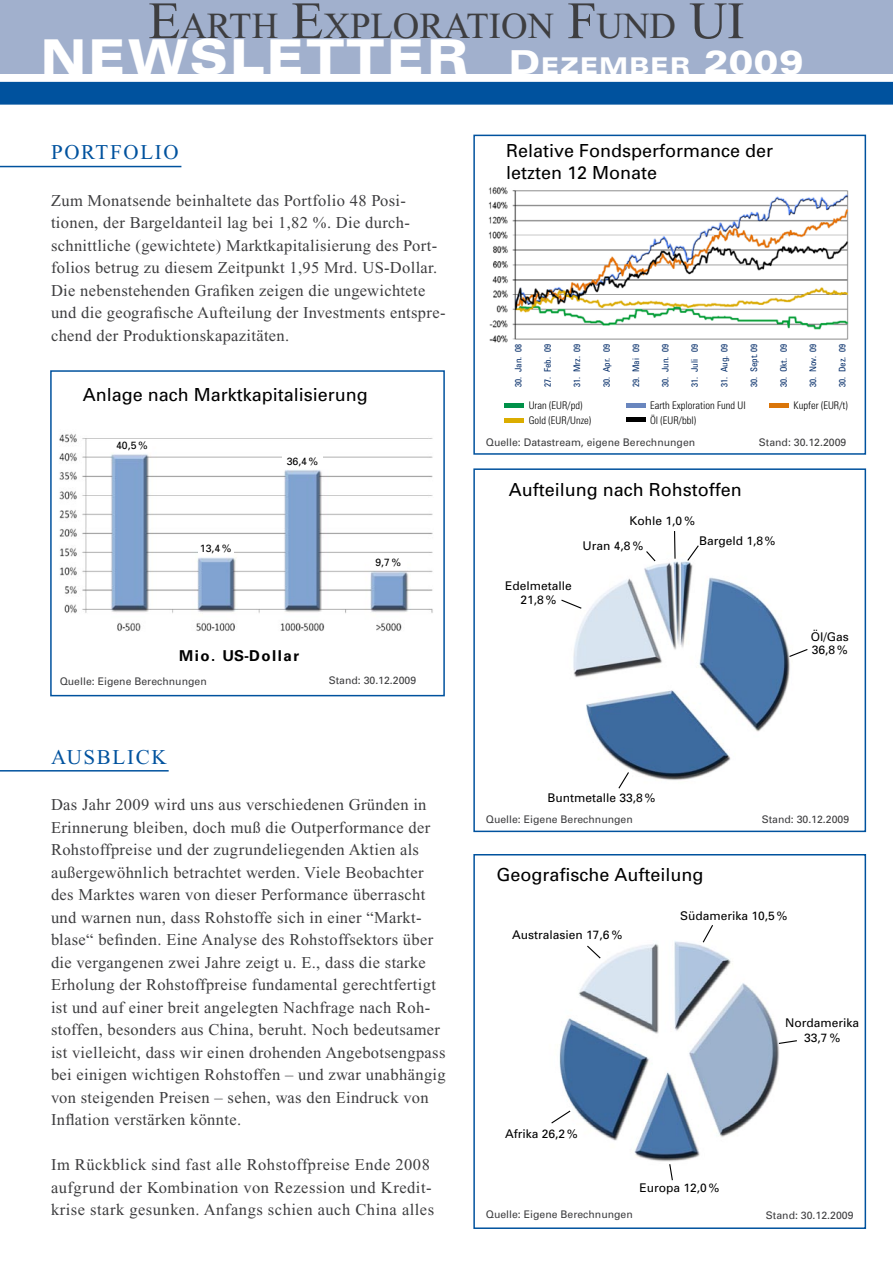
<style>
.page{position:relative;width:893px;height:1263px;background:#fff}
.page>*{position:absolute;margin:0;border:0;box-sizing:border-box;transform-origin:0 0}
.t1{font:900 expanded 48px "Univers";letter-spacing:.02em;color:#fff}
.t2{font:36.75px "Times New Roman";color:#3e3e40}
.t3{font:21px "Times New Roman";letter-spacing:.08em;color:#00529e}
.t4{font:18px/21.6px "Univers";color:#000}
.t5{font:16.5px/22.5px "Times New Roman";letter-spacing:.02em;color:#3e3e40}
.t6{font:700 15px "Univers";letter-spacing:.1em;color:#000}
.t7{font:12px/13.5px "Univers";color:#000;text-align:center}
.t8{font:10.5px "Univers";color:#3e3e40}
.t9{font:300 condensed 10.5px/15px "Univers";color:#000}
.t10{font:10.5px "Univers";color:#000}
.t11{font:condensed 9px "Univers";color:#002a67}
.s1{font-size:52.5px}
.s2{font-size:33px}
.s3{font-size:23.1px}
</style>
<div class="page">
<div style="left:0;top:0;width:893px;height:73px;background:#a1b0cd"></div>
<div style="left:0;top:82px;width:893px;height:23px;background:#00529e"></div>
<img style="left:488px;top:187px;width:361px;height:221px">
<div style="left:473px;top:135px;width:393px;height:320px;border:2px solid #00529e"></div>
<svg style="left:505px;top:187px;width:271px;height:8px"></svg>
<img style="left:59px;top:433px;width:374px;height:198px">
<div style="left:50px;top:370px;width:395px;height:326px;border:2px solid #00529e"></div>
<svg style="left:79px;top:372px;width:291px;height:1px"></svg>
<img style="left:559px;top:941px;width:220px;height:221px">
<div style="left:473px;top:854px;width:393px;height:375px;border:2px solid #00529e"></div>
<svg style="left:586px;top:944px;width:16px;height:16px"></svg>
<svg style="left:702px;top:925px;width:12px;height:19px"></svg>
<svg style="left:778px;top:1039px;width:19px;height:6px"></svg>
<svg style="left:669px;top:1164px;width:4px;height:17px"></svg>
<svg style="left:551px;top:1109px;width:21px;height:15px"></svg>
<img style="left:573px;top:561px;width:217px;height:219px">
<div style="left:473px;top:468px;width:393px;height:364px;border:2px solid #00529e"></div>
<svg style="left:645px;top:551px;width:12px;height:11px"></svg>
<svg style="left:674px;top:531px;width:2px;height:28px"></svg>
<svg style="left:686px;top:545px;width:14px;height:17px"></svg>
<svg style="left:788px;top:648px;width:20px;height:10px"></svg>
<svg style="left:617px;top:771px;width:13px;height:18px"></svg>
<svg style="left:561px;top:599px;width:22px;height:11px"></svg>
<div style="left:505px;top:403px;width:19px;height:5px;background:#009149"></div>
<hr style="left:505px;top:418px;width:19px;height:4px;background:#dbad00">
<div style="left:626px;top:417px;width:19px;height:5px;background:#000"></div>
<div style="left:770px;top:403px;width:19px;height:5px;background:#da7509"></div>
<div style="left:626px;top:403px;width:19px;height:5px;background:#6986be"></div>
<div style="left:112px;top:440px;width:40px;height:12px;background:#fff"></div>
<div style="left:282px;top:456px;width:41px;height:12px;background:#fff"></div>
<div style="left:198px;top:543px;width:36px;height:12px;background:#fff"></div>
<div style="left:370px;top:557px;width:37px;height:12px;background:#fff"></div>
<hr style="left:0;top:166px;width:181px;height:1px;background:#00529e">
<hr style="left:0;top:770px;width:169px;height:1px;background:#00529e">
<h2 class="t2" style="left:148px;top:6px;width:569px"><span class="s1">E</span>arth <span class="s1">E</span>xploration <span class="s1">F</span>und <span class="s1">UI</span></h2>
<h1 class="t1" style="left:40px;top:29px;width:764px">NEWSLETTER <span class="s2">D</span><span class="s3">EZEMBER</span> <span class="s2">2009</span></h1>
<p class="t3" style="left:51px;top:141px;width:129px">Portfolio</p>
<p class="t5" style="left:51px;top:189px;width:396px">Zum Monatsende beinhaltete das Portfolio 48 Posi&shy;tionen, der Bargeldanteil lag bei 1,82 %. Die durch&shy;schnittliche (gewichtete) Marktkapitalisierung des Port&shy;folios betrug zu diesem Zeitpunkt 1,95 Mrd. US-Dollar.<br>Die nebenstehenden Grafiken zeigen die ungewichtete und die geografische Aufteilung der Investments entspre&shy;chend der Produktionskapazitäten.</p>
<p class="t4" style="left:83px;top:383px;width:287px">Anlage nach Marktkapitalisierung</p>
<p class="t10" style="left:116px;top:438px;width:33px">40,5 %</p>
<p class="t10" style="left:200px;top:542px;width:33px">13,4 %</p>
<p class="t10" style="left:287px;top:454px;width:33px">36,4 %</p>
<p class="t10" style="left:375px;top:555px;width:27px">9,7 %</p>
<p class="t6" style="left:179px;top:646px;width:122px">Mio. US-Dollar</p>
<p class="t8" style="left:60px;top:675px;width:149px">Quelle: Eigene Berechnungen</p>
<p class="t8" style="left:329px;top:674px;width:89px">Stand: 30.12.2009</p>
<p class="t3" style="left:51px;top:745px;width:112px">Ausblick</p>
<p class="t5" style="left:51px;top:794px;width:396px">Das Jahr 2009 wird uns aus verschiedenen Gründen in Erinnerung bleiben, doch muß die Outperformance der Rohstoffpreise und der zugrundeliegenden Aktien als außergewöhnlich betrachtet werden. Viele Beobachter des Marktes waren von dieser Performance überrascht und warnen nun, dass Rohstoffe sich in einer “Markt&shy;blase“ befinden. Eine Analyse des Rohstoffsektors über die vergangenen zwei Jahre zeigt u. E., dass die starke Erholung der Rohstoffpreise fundamental gerechtfertigt ist und auf einer breit angelegten Nachfrage nach Roh&shy;stoffen, besonders aus China, beruht. Noch bedeutsamer ist vielleicht, dass wir einen drohenden Angebotsengpass bei einigen wichtigen Rohstoffen – und zwar unabhängig von steigenden Preisen – sehen, was den Eindruck von Inflation verstärken könnte.</p>
<p class="t5" style="left:51px;top:1154px;width:385px">Im Rückblick sind fast alle Rohstoffpreise Ende 2008 aufgrund der Kombination von Rezession und Kredit&shy;krise stark gesunken. Anfangs schien auch China alles</p>
<p class="t4" style="left:506px;top:140px;width:269px">Relative Fondsperformance der letzten 12 Monate</p>
<p class="t11" style="left:513px;top:387px;width:44px;rotate:-90deg">30. Jan. 08</p>
<p class="t11" style="left:542px;top:387px;width:44px;rotate:-90deg">27. Feb. 09</p>
<p class="t11" style="left:571px;top:387px;width:44px;rotate:-90deg">31. Mrz. 09</p>
<p class="t11" style="left:601px;top:387px;width:44px;rotate:-90deg">30. Apr. 09</p>
<p class="t11" style="left:630px;top:387px;width:44px;rotate:-90deg">29. Mai 09</p>
<p class="t11" style="left:660px;top:387px;width:44px;rotate:-90deg">30. Jun. 09</p>
<p class="t11" style="left:689px;top:387px;width:44px;rotate:-90deg">31. Juli 09</p>
<p class="t11" style="left:718px;top:387px;width:44px;rotate:-90deg">31. Aug. 09</p>
<p class="t11" style="left:748px;top:387px;width:44px;rotate:-90deg">30. Sept. 09</p>
<p class="t11" style="left:778px;top:387px;width:44px;rotate:-90deg">30. Okt. 09</p>
<p class="t11" style="left:807px;top:387px;width:44px;rotate:-90deg">30. Nov. 09</p>
<p class="t11" style="left:837px;top:387px;width:44px;rotate:-90deg">30. Dez. 09</p>
<p class="t9" style="left:529px;top:398px;width:64px">Uran (EUR/pd)<br>Gold (EUR/Unze)</p>
<p class="t9" style="left:650px;top:398px;width:97px">Earth Exploration Fund UI<br>Öl (EUR/bbl)</p>
<p class="t9" style="left:794px;top:398px;width:56px">Kupfer (EUR/t)</p>
<p class="t8" style="left:486px;top:435px;width:211px">Quelle: Datastream, eigene Berechnungen</p>
<p class="t4" style="left:509px;top:479px;width:234px">Aufteilung nach Rohstoffen</p>
<p class="t7" style="left:629px;top:514px;width:67px">Kohle 1,0 %</p>
<p class="t8" style="left:759px;top:435px;width:89px">Stand: 30.12.2009</p>
<p class="t7" style="left:505px;top:579px;width:68px">Edelmetalle<br>21,8 %</p>
<p class="t7" style="left:582px;top:539px;width:62px">Uran 4,8 %</p>
<p class="t7" style="left:699px;top:534px;width:78px">Bargeld 1,8 %</p>
<p class="t7" style="left:811px;top:629px;width:40px;text-align:left">Öl/Gas<br>36,8 %</p>
<p class="t7" style="left:547px;top:790px;width:110px">Buntmetalle 33,8 %</p>
<p class="t8" style="left:486px;top:812px;width:149px">Quelle: Eigene Berechnungen</p>
<p class="t8" style="left:762px;top:812px;width:89px">Stand: 30.12.2009</p>
<p class="t4" style="left:496px;top:863px;width:209px">Geografische Aufteilung</p>
<p class="t7" style="left:512px;top:928px;width:112px">Australasien 17,6 %</p>
<p class="t7" style="left:680px;top:909px;width:109px">Südamerika 10,5 %</p>
<p class="t7" style="left:785px;top:1015px;width:76px;line-height:14.4px">Nordamerika<br>33,7 %</p>
<p class="t7" style="left:505px;top:1127px;width:74px">Afrika 26,2 %</p>
<p class="t8" style="left:486px;top:1207px;width:149px">Quelle: Eigene Berechnungen</p>
<p class="t7" style="left:639px;top:1181px;width:82px">Europa 12,0 %</p>
<p class="t8" style="left:766px;top:1209px;width:89px">Stand: 30.12.2009</p>
</div>
